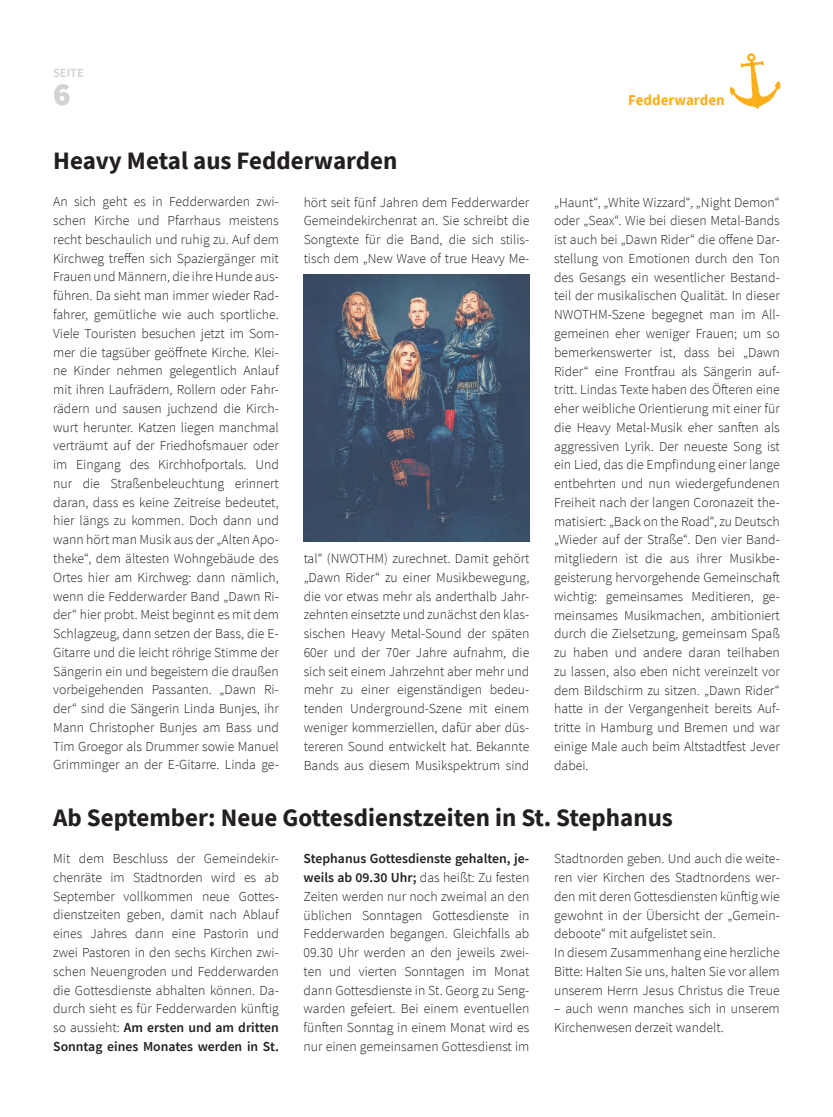
<style>
.page{position:relative;width:833px;height:1117px;background:#fff}
.page>*{position:absolute;margin:0;border:0;box-sizing:border-box;transform-origin:0 0}
.t1{font:900 32.5px "Source Sans Pro";color:#d1d2d4}
.t2{font:700 25px "Source Sans Pro";color:#231f20}
.t3{font:700 15px "Source Sans Pro";color:#faaf18}
.t4{font:300 13.75px/18.8px "Source Sans Pro";color:#231f20;text-align:justify}
.t5{font:600 12.5px "Source Sans Pro";color:#d1d2d4}
.s1{font-weight:600}
</style>
<div class="page">
<svg style="left:729px;top:53px;width:52px;height:56px"></svg>
<img style="left:304px;top:275px;width:225px;height:266px">
<p class="t5" style="left:53px;top:65px;width:32px">SEITE</p>
<h1 class="t1" style="left:53px;top:71px;width:19px">6</h1>
<h2 class="t2" style="left:53px;top:144px;width:346px">Heavy Metal aus Fedderwarden</h2>
<p class="t4" style="left:53px;top:192px;width:227px">An sich geht es in Fedderwarden zwi&shy;schen Kirche und Pfarrhaus meistens recht beschaulich und ruhig zu. Auf dem Kirchweg treffen sich Spaziergänger mit Frauen und Männern, die ihre Hunde aus&shy;führen. Da sieht man immer wieder Rad&shy;fahrer, gemütliche wie auch sportliche.<br>Viele Touristen besuchen jetzt im Som&shy;mer die tagsü ber geöffnete Kirche. Klei&shy;ne Kinder nehmen gelegentlich Anlauf mit ihren Laufrädern, Rollern oder Fahr&shy;rädern und sausen juchzend die Kirch&shy;wurt herunter. Katzen liegen manchmal verträumt auf der Friedhofsmauer oder im Eingang des Kirchhofportals. Und nur die Straßenbeleuchtung erinnert daran, dass es keine Zeitreise bedeutet, hier längs zu kommen. Doch dann und wann hört man Musik aus der „Alten Apo&shy;theke“, dem ältesten Wohngebäude des Ortes hier am Kirchweg: dann nämlich, wenn die Fedderwarder Band „Dawn Ri&shy;der“ hier probt. Meist beginnt es mit dem Schlagzeug, dann setzen der Bass, die E-Gitarre und die leicht röhrige Stimme der Sängerin ein und begeistern die draußen vorbeigehenden Passanten. „Dawn Ri&shy;der“ sind die Sängerin Linda Bunjes, ihr Mann Christopher Bunjes am Bass und Tim Groegor als Drummer sowie Manuel Grimminger an der E-Gitarre. Linda ge-</p>
<p class="t4" style="left:304px;top:192px;width:227px">hört seit fünf Jahren dem Fedderwarder Gemeindekirchenrat an. Sie schreibt die Songtexte fü r die Band, die sich stilis&shy;tisch dem „New Wave of true Heavy Me-</p>
<p class="t4" style="left:304px;top:549px;width:227px">tal“ (NWOTHM) zurechnet. Damit gehört „Dawn Rider“ zu einer Musikbewegung, die vor etwas mehr als anderthalb Jahr&shy;zehnten einsetzte und zunächst den klas&shy;sischen Heavy Metal-Sound der späten 60er und der 70er Jahre aufnahm, die sich seit einem Jahrzehnt aber mehr und mehr zu einer eigenständigen bedeu&shy;tenden Underground-Szene mit einem weniger kommerziellen, dafür aber düs&shy;tereren Sound entwickelt hat. Bekannte Bands aus diesem Musikspektrum sind</p>
<p class="t3" style="left:628px;top:89px;width:98px">Fedderwarden</p>
<p class="t4" style="left:554px;top:193px;width:227px">„Haunt“, „White Wizzard“, „Night Demon“ oder „Seax“. Wie bei diesen Metal-Bands ist auch bei „Dawn Rider“ die offene Dar&shy;stellung von Emotionen durch den Ton des Gesangs ein wesentlicher Bestand&shy;teil der musikalischen Qualität. In dieser NWOTHM-Szene begegnet man im All&shy;gemeinen eher weniger Frauen; um so bemerkenswerter ist, dass bei „Dawn Rider“ eine Frontfrau als Sängerin auf&shy;tritt. Lindas Texte haben des Öfteren eine eher weibliche Orientierung mit einer für die Heavy Metal-Musik eher sanften als aggressiven Lyrik. Der neueste Song ist ein Lied, das die Empfindung einer lange entbehrten und nun wiedergefundenen Freiheit nach der langen Coronazeit the&shy;matisiert: „Back on the Road“, zu Deutsch „Wieder auf der Straße“. Den vier Band&shy;mitgliedern ist die aus ihrer Musikbe&shy;geisterung hervorgehende Gemeinschaft wichtig: gemeinsames Meditieren, ge&shy;meinsames Musikmachen, ambitioniert durch die Zielsetzung, gemeinsam Spaß zu haben und andere daran teilhaben zu lassen, also eben nicht vereinzelt vor dem Bildschirm zu sitzen. „Dawn Rider“ hatte in der Vergangenheit bereits Auf&shy;tritte in Hamburg und Bremen und war einige Male auch beim Altstadtfest Jever dabei.</p>
<h2 class="t2" style="left:53px;top:800px;width:621px">Ab September: Neue Gottesdienstzeiten in St. Stephanus</h2>
<p class="t4" style="left:53px;top:849px;width:227px">Mit dem Beschluss der Gemeindekir&shy;chenräte im Stadtnorden wird es ab September vollkommen neue Gottes&shy;dienstzeiten geben, damit nach Ablauf eines Jahres dann eine Pastorin und zwei Pastoren in den sechs Kirchen zwi&shy;schen Neuengroden und Fedderwarden die Gottesdienste abhalten können. Da&shy;durch sieht es fü r Fedderwarden kü nftig so aussieht: <span class="s1">Am ersten und am dritten Sonntag eines Monates werden in St.</span></p>
<p class="t4" style="left:304px;top:849px;width:227px"><span class="s1">Stephanus Gottesdienste gehalten, je&shy;weils ab 09.30 Uhr;</span> das heißt: Zu festen Zeiten werden nur noch zweimal an den üblichen Sonntagen Gottesdienste in Fedderwarden begangen. Gleichfalls ab 09.30 Uhr werden an den jeweils zwei&shy;ten und vierten Sonntagen im Monat dann Gottesdienste in St. Georg zu Seng&shy;warden gefeiert. Bei einem eventuellen fü nften Sonntag in einem Monat wird es nur einen gemeinsamen Gottesdienst im</p>
<p class="t4" style="left:554px;top:849px;width:227px;text-align:left">Stadtnorden geben. Und auch die weite&shy;ren vier Kirchen des Stadtnordens wer&shy;den mit deren Gottesdiensten kü nftig wie gewohnt in der Übersicht der „Gemein&shy;deboote“ mit aufgelistet sein.<br>In diesem Zusammenhang eine herzliche Bitte: Halten Sie uns, halten Sie vor allem unserem Herrn Jesus Christus die Treue</p>
<p class="t4" style="left:554px;top:999px;width:227px">– auch wenn manches sich in unserem<br>Kirchenwesen derzeit wandelt.</p>
</div>
